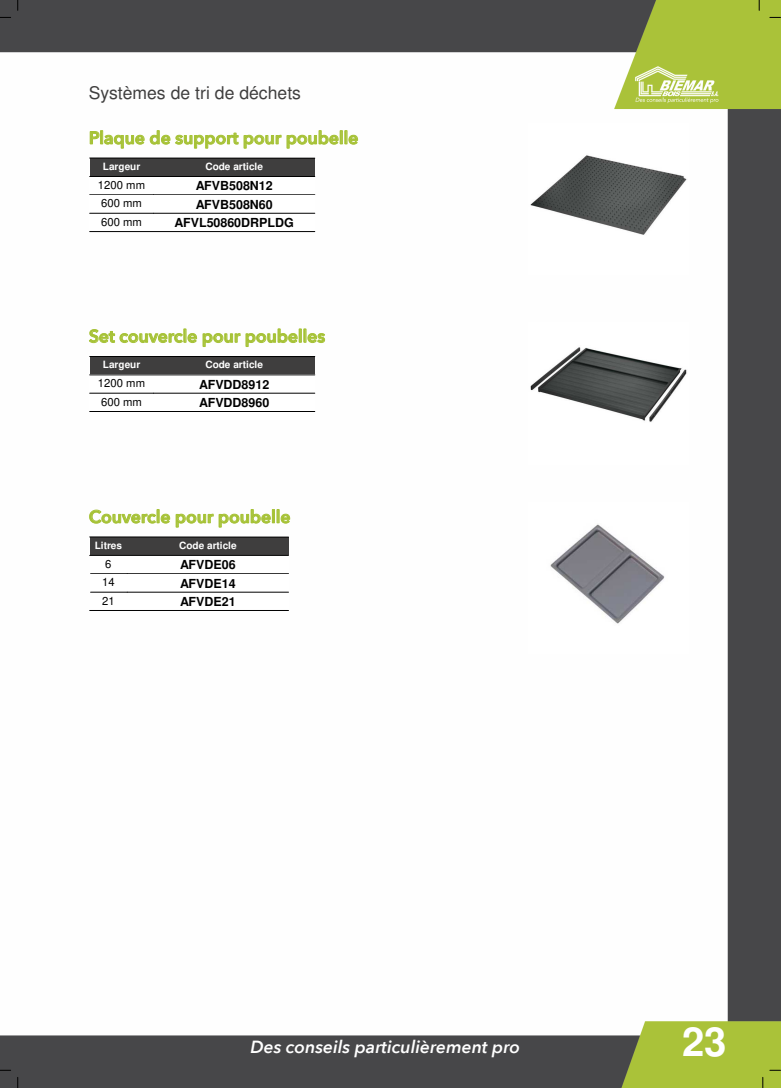
<style>
.page{position:relative;width:781px;height:1088px;background:#fff}
.page>*{position:absolute;margin:0;border:0;box-sizing:border-box;transform-origin:0 0}
.t1{font:700 40px "Helvetica";color:#fff}
.t2{font:500 17.5px "Avenir Next";color:#a6c236}
.t3{font:italic 500 17.5px "Avenir Next";color:#fff}
.t4{font:17.5px "Helvetica";color:#3f3e3e}
.t5{font:700 12.5px "Helvetica";color:#000}
.t6{font:11.25px "Helvetica";letter-spacing:.005em;color:#000}
.t7{font:700 10px "Helvetica";color:#fff}
</style>
<div class="page">
<img style="left:0;top:0;width:780px;height:1088px">
<div style="left:90px;top:158px;width:224px;height:18px;background:#3f3e3e"></div>
<div style="left:90px;top:176px;width:224px;height:18px;background:#fff"></div>
<hr style="left:90px;top:194px;width:63px;height:1px;background:#000">
<hr style="left:153px;top:194px;width:161px;height:1px;background:#000">
<div style="left:90px;top:196px;width:224px;height:16px;background:#fff"></div>
<hr style="left:90px;top:212px;width:224px;height:1px;background:#fff">
<hr style="left:90px;top:213px;width:63px;height:1px;background:#000">
<hr style="left:153px;top:213px;width:161px;height:1px;background:#000">
<div style="left:90px;top:214px;width:224px;height:17px;background:#fff"></div>
<hr style="left:90px;top:231px;width:224px;height:1px;background:#000">
<hr style="left:90px;top:158px;width:224px;height:1px;background:#000">
<hr style="left:90px;top:176px;width:224px;height:1px;background:#000">
<div style="left:100px;top:130px;width:3px;height:14px;border:1px solid #a6c236"></div>
<svg style="left:90px;top:131px;width:54px;height:17px"></svg>
<svg style="left:150px;top:130px;width:88px;height:18px"></svg>
<svg style="left:244px;top:130px;width:98px;height:18px"></svg>
<svg style="left:348px;top:135px;width:9px;height:9px"></svg>
<img style="left:528px;top:124px;width:159px;height:151px">
<div style="left:90px;top:356px;width:224px;height:19px;background:#3f3e3e"></div>
<div style="left:90px;top:375px;width:224px;height:17px;background:#fff"></div>
<hr style="left:90px;top:392px;width:224px;height:1px;background:#fff">
<hr style="left:90px;top:393px;width:63px;height:1px;background:#000">
<hr style="left:153px;top:393px;width:161px;height:1px;background:#000">
<div style="left:90px;top:394px;width:224px;height:16px;background:#fff"></div>
<hr style="left:90px;top:410px;width:224px;height:1px;background:#fff">
<hr style="left:90px;top:411px;width:224px;height:1px;background:#000">
<hr style="left:90px;top:356px;width:224px;height:1px;background:#000">
<hr style="left:90px;top:374px;width:224px;height:1px;background:#000">
<svg style="left:89px;top:329px;width:108px;height:14px"></svg>
<svg style="left:203px;top:333px;width:37px;height:14px"></svg>
<svg style="left:246px;top:329px;width:79px;height:18px"></svg>
<img style="left:528px;top:322px;width:159px;height:142px">
<div style="left:90px;top:537px;width:198px;height:18px;background:#3f3e3e"></div>
<div style="left:90px;top:555px;width:198px;height:17px;background:#fff"></div>
<hr style="left:90px;top:572px;width:198px;height:1px;background:#fff">
<hr style="left:90px;top:573px;width:37px;height:1px;background:#000">
<hr style="left:127px;top:573px;width:161px;height:1px;background:#000">
<div style="left:90px;top:574px;width:198px;height:17px;background:#fff"></div>
<hr style="left:90px;top:591px;width:198px;height:1px;background:#fff">
<hr style="left:90px;top:592px;width:37px;height:1px;background:#000">
<hr style="left:127px;top:592px;width:161px;height:1px;background:#000">
<div style="left:90px;top:593px;width:198px;height:16px;background:#fff"></div>
<hr style="left:90px;top:609px;width:198px;height:1px;background:#fff">
<hr style="left:90px;top:610px;width:198px;height:1px;background:#000">
<hr style="left:90px;top:536px;width:198px;height:1px;background:#000">
<hr style="left:90px;top:555px;width:198px;height:1px;background:#000">
<svg style="left:89px;top:509px;width:81px;height:14px"></svg>
<svg style="left:176px;top:514px;width:37px;height:13px"></svg>
<svg style="left:219px;top:509px;width:71px;height:18px"></svg>
<img style="left:528px;top:503px;width:159px;height:150px">
<p class="t4" style="left:89px;top:86px;width:214px">Systèmes de tri de déchets</p>
<p class="t2" style="left:89px;top:123px;width:271px">Plaque de support pour poubelle</p>
<p class="t7" style="left:103px;top:162px;width:39px">Largeur</p>
<p class="t7" style="left:205px;top:162px;width:59px">Code article</p>
<p class="t6" style="left:98px;top:181px;width:49px">1200 mm</p>
<p class="t5" style="left:195px;top:181px;width:78px">AFVB508N12</p>
<p class="t6" style="left:101px;top:199px;width:42px">600 mm</p>
<p class="t5" style="left:195px;top:199px;width:78px">AFVB508N60</p>
<p class="t6" style="left:101px;top:217px;width:42px">600 mm</p>
<p class="t5" style="left:174px;top:218px;width:121px">AFVL50860DRPLDG</p>
<p class="t2" style="left:89px;top:321px;width:237px">Set couvercle pour poubelles</p>
<p class="t7" style="left:103px;top:360px;width:39px">Largeur</p>
<p class="t7" style="left:205px;top:360px;width:59px">Code article</p>
<p class="t6" style="left:98px;top:379px;width:49px">1200 mm</p>
<p class="t5" style="left:199px;top:379px;width:72px">AFVDD8912</p>
<p class="t6" style="left:101px;top:397px;width:42px">600 mm</p>
<p class="t5" style="left:199px;top:398px;width:72px">AFVDD8960</p>
<p class="t2" style="left:89px;top:502px;width:203px">Couvercle pour poubelle</p>
<p class="t7" style="left:95px;top:541px;width:29px">Litres</p>
<p class="t7" style="left:179px;top:541px;width:59px">Code article</p>
<p class="t6" style="left:105px;top:559px;width:8px">6</p>
<p class="t5" style="left:180px;top:560px;width:57px">AFVDE06</p>
<p class="t6" style="left:102px;top:578px;width:14px">14</p>
<p class="t5" style="left:180px;top:578px;width:57px">AFVDE14</p>
<p class="t6" style="left:102px;top:596px;width:14px">21</p>
<p class="t5" style="left:180px;top:597px;width:57px">AFVDE21</p>
<p class="t3" style="left:250px;top:1032px;width:271px">Des conseils particulièrement pro</p>
<p class="t1" style="left:681px;top:1025px;width:46px">23</p>
</div>
